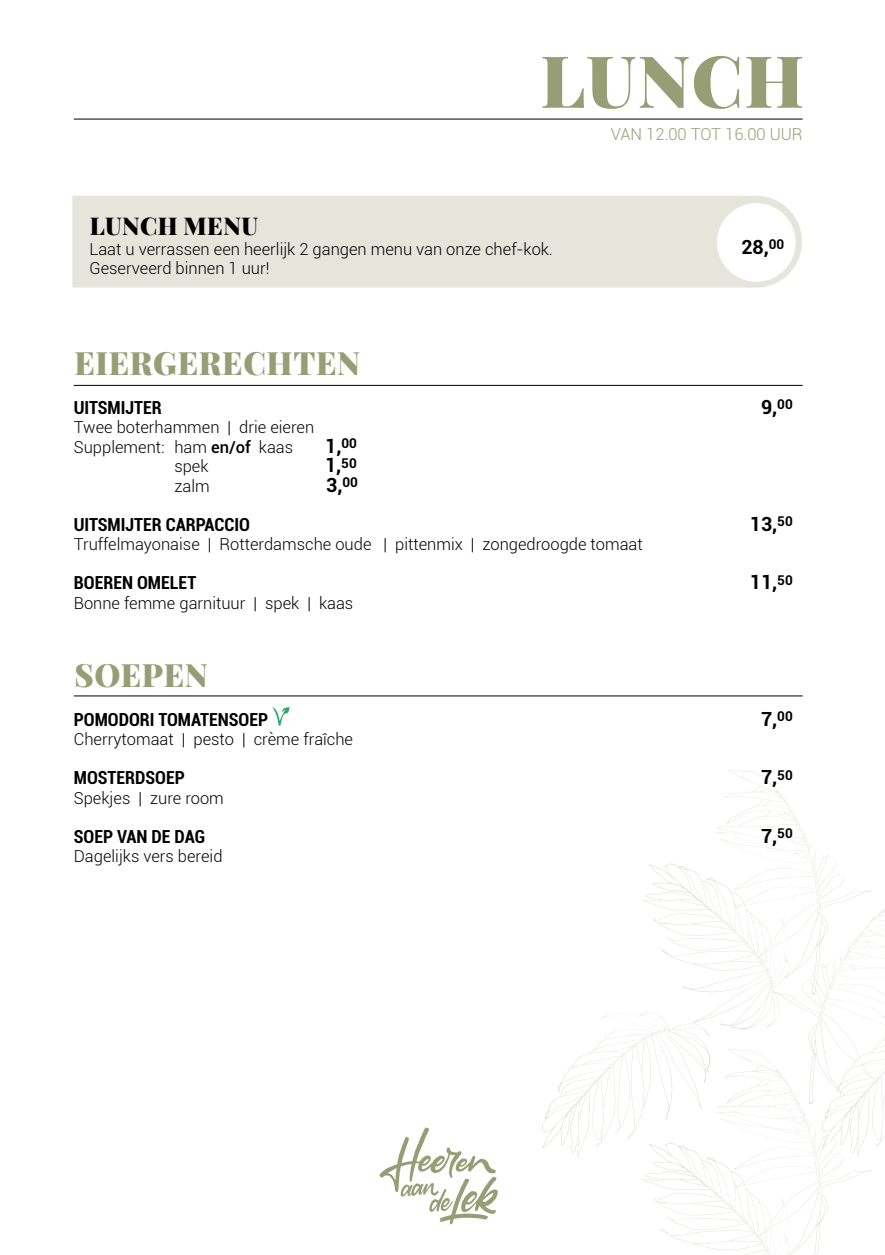
<style>
.page{position:relative;width:885px;height:1255px;background:#fff}
.page>*{position:absolute;margin:0;border:0;box-sizing:border-box;transform-origin:0 0}
.t1{font:72px "Playfair Display";letter-spacing:.015em;color:#979e75}
.t2{font:31.5px "Playfair Display";letter-spacing:.02em;color:#979e75}
.t3{font:24px "Playfair Display";letter-spacing:.02em;color:#000}
.t4{font:700 19.5px "Roboto";color:#000}
.t5{font:700 condensed 18px "Roboto";color:#000}
.t6{font:300 16.5px/19.5px "Roboto";color:#000}
.t7{font:300 16.5px "Roboto";color:#979e75}
.s1{font-weight:500}
</style>
<div class="page">
<svg style="left:272px;top:707px;width:17px;height:18px"></svg>
<hr style="left:74px;top:119px;width:728px;height:1px;background:#000">
<hr style="left:74px;top:385px;width:728px;height:1px;background:#000">
<hr style="left:74px;top:695px;width:728px;height:1px;background:#000">
<div style="left:72px;top:196px;width:729px;height:91px;background:#e5e5db"></div>
<div style="left:716px;top:203px;width:79px;height:79px;background:#fff;border-radius:50%"></div>
<svg style="left:379px;top:1127px;width:118px;height:97px"></svg>
<svg style="left:542px;top:770px;width:343px;height:484px"></svg>
<h1 class="t1" style="left:540px;top:24px;width:265px">LUNCH</h1>
<p class="t7" style="left:610px;top:123px;width:193px">VAN 12.00 TOT 16.00 UUR</p>
<h3 class="t3" style="left:90px;top:207px;width:170px">LUNCH MENU</h3>
<p class="t6" style="left:89px;top:238px;width:465px">Laat u verrassen een heerlijk 2 gangen menu van onze chef-kok.<br>Geserveerd binnen 1 uur!</p>
<p class="t4" style="left:741px;top:233px;width:44px">28,<sup>00</sup></p>
<h2 class="t2" style="left:74px;top:338px;width:287px">EIERGERECHTEN</h2>
<p class="t5" style="left:74px;top:394px;width:90px">UITSMIJTER</p>
<p class="t4" style="left:761px;top:393px;width:33px">9,<sup>00</sup></p>
<p class="t6" style="left:74px;top:417px;width:242px">Twee boterhammen | drie eieren<br>Supplement: ham <span class="s1">en/of</span> kaas</p>
<p class="t4" style="left:325px;top:432px;width:33px">1,<sup>00</sup></p>
<p class="t6" style="left:174px;top:456px;width:36px">spek</p>
<p class="t4" style="left:325px;top:451px;width:33px">1,<sup>50</sup></p>
<p class="t6" style="left:174px;top:475px;width:37px">zalm</p>
<p class="t4" style="left:326px;top:471px;width:33px">3,<sup>00</sup></p>
<p class="t5" style="left:74px;top:511px;width:178px">UITSMIJTER CARPACCIO</p>
<p class="t4" style="left:749px;top:510px;width:44px">13,<sup>50</sup></p>
<p class="t6" style="left:74px;top:534px;width:570px">Truffelmayonaise | Rotterdamsche oude | pittenmix | zongedroogde tomaat</p>
<p class="t5" style="left:74px;top:570px;width:124px">BOEREN OMELET</p>
<p class="t4" style="left:749px;top:568px;width:44px">11,<sup>50</sup></p>
<p class="t6" style="left:74px;top:592px;width:281px">Bonne femme garnituur | spek | kaas</p>
<h2 class="t2" style="left:74px;top:650px;width:135px">SOEPEN</h2>
<p class="t5" style="left:74px;top:706px;width:196px">POMODORI TOMATENSOEP</p>
<p class="t4" style="left:761px;top:705px;width:33px">7,<sup>00</sup></p>
<p class="t6" style="left:74px;top:729px;width:281px">Cherrytomaat | pesto | crème fraîche</p>
<p class="t5" style="left:74px;top:765px;width:112px">MOSTERDSOEP</p>
<p class="t4" style="left:761px;top:763px;width:33px">7,<sup>50</sup></p>
<p class="t6" style="left:74px;top:787px;width:151px">Spekjes | zure room</p>
<p class="t5" style="left:74px;top:823px;width:133px">SOEP VAN DE DAG</p>
<p class="t4" style="left:761px;top:822px;width:33px">7,<sup>50</sup></p>
<p class="t6" style="left:74px;top:846px;width:150px">Dagelijks vers bereid</p>
</div>
